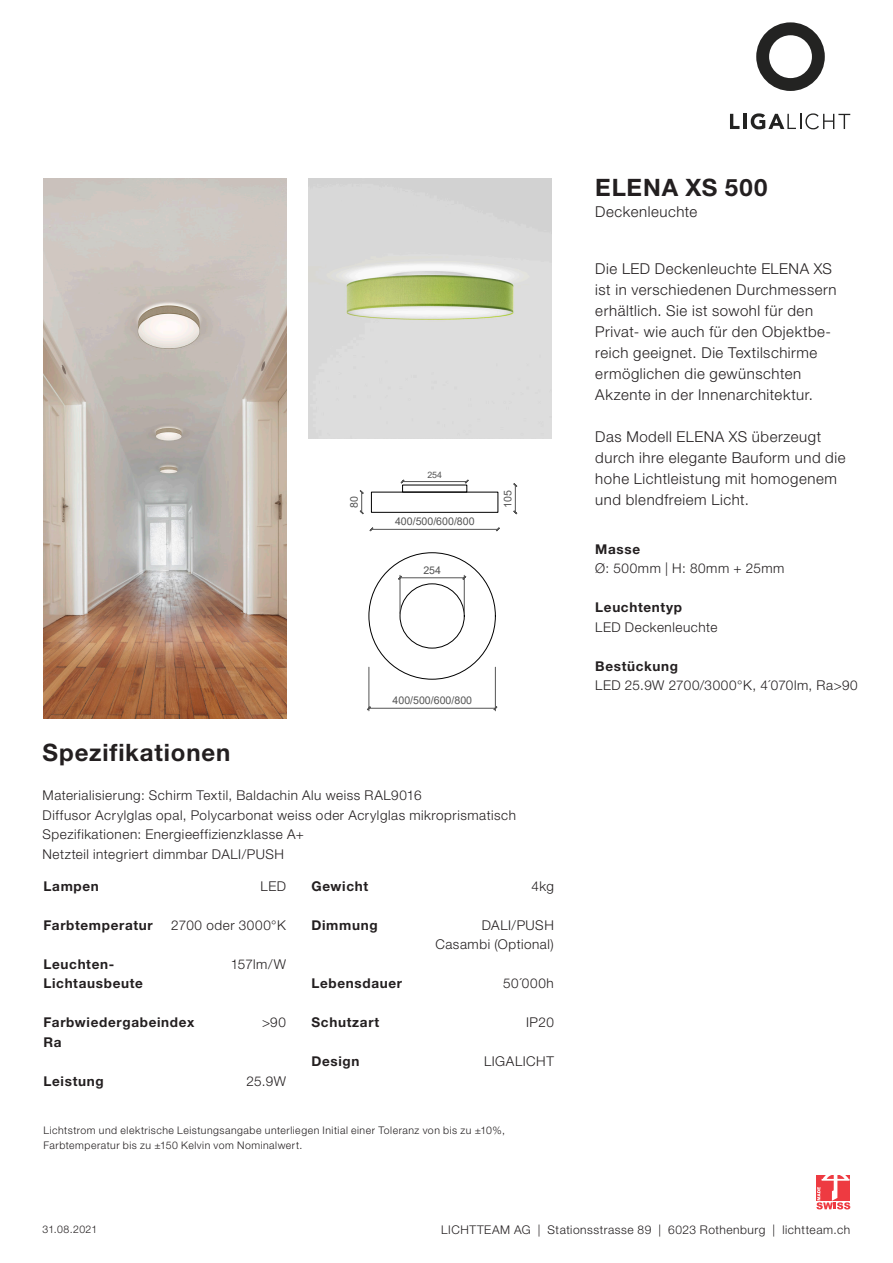
<style>
.page{position:relative;width:893px;height:1263px;background:#fff}
.page>*{position:absolute;margin:0;border:0;box-sizing:border-box;transform-origin:0 0}
.Grundtext{font:700 24px "Helvetica Neue LT Std";letter-spacing:.035em;color:#231f20}
.Grundtext-2{font:300 15px/21px "Helvetica Neue LT Std";letter-spacing:.035em;color:#231f20}
.Grundtext-3{font:300 13.5px "Helvetica Neue LT Std";letter-spacing:.04em;color:#231f20}
.Grundtext-4{font:700 13.5px "Helvetica Neue LT Std";letter-spacing:.05em;color:#231f20}
.t1{font:300 12px "Helvetica Neue LT Std";letter-spacing:.045em;color:#231f20}
.t2{font:10.65px "Arial";color:#545454}
.Grundtext-5{font:300 10.5px "Helvetica Neue LT Std";letter-spacing:.05em;color:#231f20}
.t3{font:8.85px "Arial";color:#545454}
</style>
<div class="page">
<svg style="left:816px;top:1176px;width:34px;height:33px"></svg>
<svg style="left:730px;top:114px;width:9px;height:15px"></svg>
<hr style="left:744px;top:114px;width:3px;height:15px;background:#232322">
<svg style="left:751px;top:113px;width:99px;height:16px"></svg>
<svg style="left:756px;top:22px;width:69px;height:69px"></svg>
<img style="left:44px;top:179px;width:242px;height:540px">
<img style="left:309px;top:179px;width:242px;height:259px">
<svg style="left:359px;top:482px;width:159px;height:230px"></svg>
<hr style="left:369px;top:667px;width:1px;height:44px;background:#545454">
<hr style="left:495px;top:667px;width:1px;height:44px;background:#545454">
<hr style="left:369px;top:708px;width:126px;height:1px;background:#545454">
<svg style="left:367px;top:706px;width:4px;height:4px"></svg>
<svg style="left:493px;top:706px;width:5px;height:4px"></svg>
<div style="left:371px;top:492px;width:127px;height:21px;border:1px solid #000"></div>
<hr style="left:403px;top:481px;width:64px;height:1px;background:#545454">
<svg style="left:400px;top:479px;width:5px;height:5px"></svg>
<svg style="left:465px;top:479px;width:4px;height:5px"></svg>
<div style="left:400px;top:584px;width:64px;height:64px;border:1px solid #000;border-radius:50%"></div>
<hr style="left:400px;top:575px;width:1px;height:38px;background:#545454">
<hr style="left:464px;top:575px;width:1px;height:38px;background:#545454">
<hr style="left:400px;top:577px;width:64px;height:1px;background:#545454">
<svg style="left:398px;top:576px;width:4px;height:4px"></svg>
<svg style="left:462px;top:576px;width:4px;height:4px"></svg>
<svg style="left:513px;top:483px;width:4px;height:31px"></svg>
<p class="t2" style="left:347px;top:508px;width:13px;rotate:-90deg">80</p>
<p class="t3" style="left:427px;top:468px;width:16px">254</p>
<p class="t2" style="left:395px;top:514px;width:81px">400/500/600/800</p>
<p class="t2" style="left:423px;top:563px;width:19px">254</p>
<p class="t2" style="left:500px;top:508px;width:19px;rotate:-90deg">105</p>
<p class="t2" style="left:393px;top:693px;width:81px">400/500/600/800</p>
<p class="Grundtext" style="left:43px;top:738px;width:189px">Spezifikationen</p>
<p class="Grundtext-3" style="left:43px;top:787px;width:381px">Materialisierung: Schirm Textil, Baldachin Alu weiss RAL9016</p>
<p class="Grundtext-3" style="left:43px;top:807px;width:475px">Diffusor Acrylglas opal, Polycarbonat weiss oder Acrylglas mikroprismatisch</p>
<p class="Grundtext-3" style="left:43px;top:826px;width:263px">Spezifikationen: Energieeffizienzklasse A+</p>
<p class="Grundtext-3" style="left:43px;top:846px;width:243px">Netzteil integriert dimmbar DALI/PUSH</p>
<p class="Grundtext-4" style="left:44px;top:878px;width:57px">Lampen</p>
<p class="Grundtext-3" style="left:261px;top:878px;width:27px">LED</p>
<p class="Grundtext-4" style="left:44px;top:917px;width:111px">Farbtemperatur</p>
<p class="Grundtext-3" style="left:171px;top:917px;width:116px">2700 oder 3000°K</p>
<p class="Grundtext-4" style="left:44px;top:956px;width:72px">Leuchten-</p>
<p class="Grundtext-3" style="left:231px;top:956px;width:57px">157lm/W</p>
<p class="Grundtext-4" style="left:44px;top:975px;width:101px">Lichtausbeute</p>
<p class="Grundtext-4" style="left:44px;top:1014px;width:152px">Farbwiedergabeindex</p>
<p class="Grundtext-3" style="left:262px;top:1014px;width:25px">&gt;90</p>
<p class="Grundtext-4" style="left:44px;top:1034px;width:20px">Ra</p>
<p class="Grundtext-4" style="left:44px;top:1073px;width:62px">Leistung</p>
<p class="Grundtext-3" style="left:246px;top:1073px;width:41px">25.9W</p>
<p class="Grundtext-4" style="left:311px;top:878px;width:58px">Gewicht</p>
<p class="Grundtext-3" style="left:531px;top:878px;width:24px">4kg</p>
<p class="Grundtext-4" style="left:311px;top:917px;width:68px">Dimmung</p>
<p class="Grundtext-3" style="left:482px;top:917px;width:74px">DALI/PUSH</p>
<p class="Grundtext-3" style="left:435px;top:936px;width:120px">Casambi (Optional)</p>
<p class="Grundtext-4" style="left:311px;top:975px;width:92px">Lebensdauer</p>
<p class="Grundtext-3" style="left:503px;top:975px;width:52px">50´000h</p>
<p class="Grundtext-4" style="left:311px;top:1014px;width:69px">Schutzart</p>
<p class="Grundtext-3" style="left:526px;top:1014px;width:29px">IP20</p>
<p class="Grundtext-4" style="left:311px;top:1053px;width:49px">Design</p>
<p class="Grundtext-3" style="left:484px;top:1053px;width:71px">LIGALICHT</p>
<p class="Grundtext-5" style="left:44px;top:1123px;width:463px">Lichtstrom und elektrische Leistungsangabe unterliegen Initial einer Toleranz von bis zu ±10%,</p>
<p class="Grundtext-5" style="left:44px;top:1138px;width:260px">Farbtemperatur bis zu ±150 Kelvin vom Nominalwert.</p>
<p class="Grundtext" style="left:595px;top:172px;width:174px">ELENA XS 500</p>
<p class="Grundtext-2" style="left:595px;top:201px;width:103px">Deckenleuchte</p>
<p class="Grundtext-2" style="left:595px;top:258px;width:238px">Die LED Deckenleuchte ELENA XS</p>
<p class="Grundtext-2" style="left:595px;top:279px;width:243px">ist in verschiedenen Durchmessern erhältlich. Sie ist sowohl für den</p>
<p class="Grundtext-2" style="left:595px;top:321px;width:237px">Privat- wie auch für den Objektbe&shy;reich geeignet. Die Textilschirme</p>
<p class="Grundtext-2" style="left:595px;top:363px;width:207px">ermöglichen die gewünschten</p>
<p class="Grundtext-2" style="left:595px;top:384px;width:219px">Akzente in der Innenarchitektur.</p>
<p class="Grundtext-2" style="left:595px;top:426px;width:252px">Das Modell ELENA XS überzeugt durch ihre elegante Bauform und die hohe Lichtleistung mit homogenem und blendfreiem Licht.</p>
<p class="Grundtext-4" style="left:595px;top:541px;width:46px">Masse</p>
<p class="Grundtext-3" style="left:595px;top:560px;width:191px">Ø: 500mm | H: 80mm + 25mm</p>
<p class="Grundtext-4" style="left:595px;top:599px;width:88px">Leuchtentyp</p>
<p class="Grundtext-3" style="left:595px;top:619px;width:124px">LED Deckenleuchte</p>
<p class="Grundtext-4" style="left:595px;top:658px;width:84px">Bestückung</p>
<p class="Grundtext-3" style="left:595px;top:677px;width:264px">LED 25.9W 2700/3000°K, 4´070lm, Ra&gt;90</p>
<p class="Grundtext-5" style="left:43px;top:1223px;width:56px">31.08.2021</p>
<p class="t1" style="left:441px;top:1222px;width:410px">LICHTTEAM AG | Stationsstrasse 89 | 6023 Rothenburg | lichtteam.ch</p>
</div>
